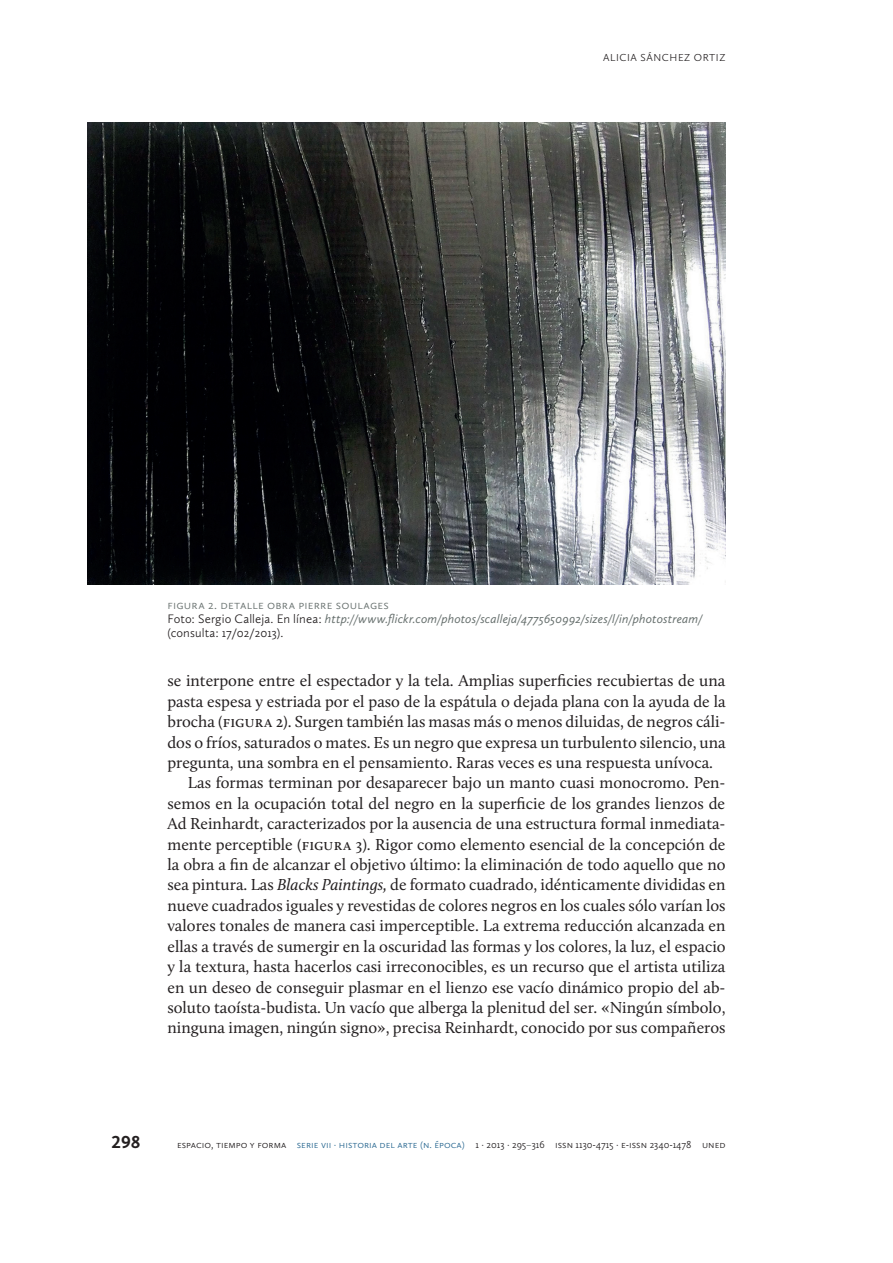
<style>
.page{position:relative;width:893px;height:1263px;background:#fff}
.page>*{position:absolute;margin:0;border:0;box-sizing:border-box;transform-origin:0 0}
.t1{font:700 18px "Calluna Sans";color:#231f20}
.t2{font:16.5px "Calluna";color:#231f20}
.t3{font:italic 12.75px/14.2px "Calluna Sans";letter-spacing:.01em;color:#67706e}
.t4{font:300 12.75px "Calluna Sans";letter-spacing:.02em;color:#67706e}
.t5{font:300 10.5px "Calluna Sans";color:#231f20}
.t6{font:300 10.5px "Calluna Sans";color:#286790}
.s1{font-weight:300;font-style:normal}
.s2{font-weight:300;font-style:normal;color:#231f20}
.s3{font-style:italic}
.s4{color:#286790}
.s5{font-weight:400;color:#67706e}
</style>
<div class="page">
<img style="left:88px;top:122px;width:637px;height:463px">
<p class="t5" style="left:603px;top:52px;width:14px">Alicia</p>
<p class="t5" style="left:641px;top:52px;width:22px">Sánche</p>
<p class="t5" style="left:684px;top:52px;width:43px">z Ortiz</p>
<p class="t3" style="left:167px;top:597px;width:537px;text-indent:168px"><span class="s1">Sou lages<br></span><span class="s2">Foto: Sergio Calleja. En línea:</span> http://www.flickr.com/photos/scalleja/4775650992/sizes/l/in/photostream/ <span class="s2">(consulta: 17/02/2013).</span></p>
<p class="t4" style="left:167px;top:597px;width:24px">Figura</p>
<p class="t4" style="left:208px;top:597px;width:20px">2. Deta</p>
<p class="t4" style="left:247px;top:597px;width:65px">lle obra Pierre</p>
<p class="t2" style="left:167px;top:671px;width:560px">se interpone entre el espectador y la tela. Amplias superficies recubiertas de una</p>
<p class="t2" style="left:167px;top:691px;width:560px">pasta espesa y estriada por el paso de la espátula o dejada plana con la ayuda de la</p>
<p class="t2" style="left:167px;top:712px;width:560px">brocha (Figura 2). Surgen también las masas más o menos diluidas, de negros cáli-</p>
<p class="t2" style="left:167px;top:732px;width:560px">dos o fríos, saturados o mates. Es un negro que expresa un turbulento silencio, una</p>
<p class="t2" style="left:167px;top:752px;width:547px">pregunta, una sombra en el pensamiento. Raras veces es una respuesta unívoca.</p>
<p class="t2" style="left:188px;top:773px;width:539px">Las formas terminan por desaparecer bajo un manto cuasi monocromo. Pen-</p>
<p class="t2" style="left:167px;top:793px;width:559px">semos en la ocupación total del negro en la superficie de los grandes lienzos de</p>
<p class="t2" style="left:167px;top:814px;width:560px">Ad Reinhardt, caracterizados por la ausencia de una estructura formal inmediata-</p>
<p class="t2" style="left:167px;top:834px;width:560px">mente perceptible (Figura 3). Rigor como elemento esencial de la concepción de</p>
<p class="t2" style="left:167px;top:854px;width:560px">la obra a fin de alcanzar el objetivo último: la eliminación de todo aquello que no</p>
<p class="t2" style="left:167px;top:875px;width:560px">sea pintura. Las <span class="s3">Blacks Paintings,</span> de formato cuadrado, idénticamente divididas en</p>
<p class="t2" style="left:167px;top:895px;width:560px">nueve cuadrados iguales y revestidas de colores negros en los cuales sólo varían los</p>
<p class="t2" style="left:167px;top:916px;width:560px">valores tonales de manera casi imperceptible. La extrema reducción alcanzada en</p>
<p class="t2" style="left:167px;top:936px;width:560px">ellas a través de sumergir en la oscuridad las formas y los colores, la luz, el espacio</p>
<p class="t2" style="left:167px;top:956px;width:560px">y la textura, hasta hacerlos casi irreconocibles, es un recurso que el artista utiliza</p>
<p class="t2" style="left:167px;top:977px;width:560px">en un deseo de conseguir plasmar en el lienzo ese vacío dinámico propio del ab-</p>
<p class="t2" style="left:167px;top:997px;width:560px">soluto taoísta-budista. Un vacío que alberga la plenitud del ser. «Ningún símbolo,</p>
<p class="t2" style="left:167px;top:1018px;width:560px">ninguna imagen, ningún signo», precisa Reinhardt, conocido por sus compañeros</p>
<p class="t1" style="left:112px;top:1131px;width:31px">298</p>
<p class="t5" style="left:177px;top:1138px;width:130px">ESPACIO, TIEMPO Y FORMA <span class="s4">Serie</span></p>
<p class="t6" style="left:321px;top:1138px;width:30px">VII · historia</p>
<p class="t6" style="left:380px;top:1138px;width:24px">del arte</p>
<p class="t6" style="left:420px;top:1138px;width:26px">(n. época</p>
<p class="t5" style="left:462px;top:1138px;width:264px"><span class="s4">)</span> 1 · 2013 · 295<span class="s5">–</span>316 ISSN 1130-4715 · e-iss n 2340-1478 UN ED</p>
</div>
